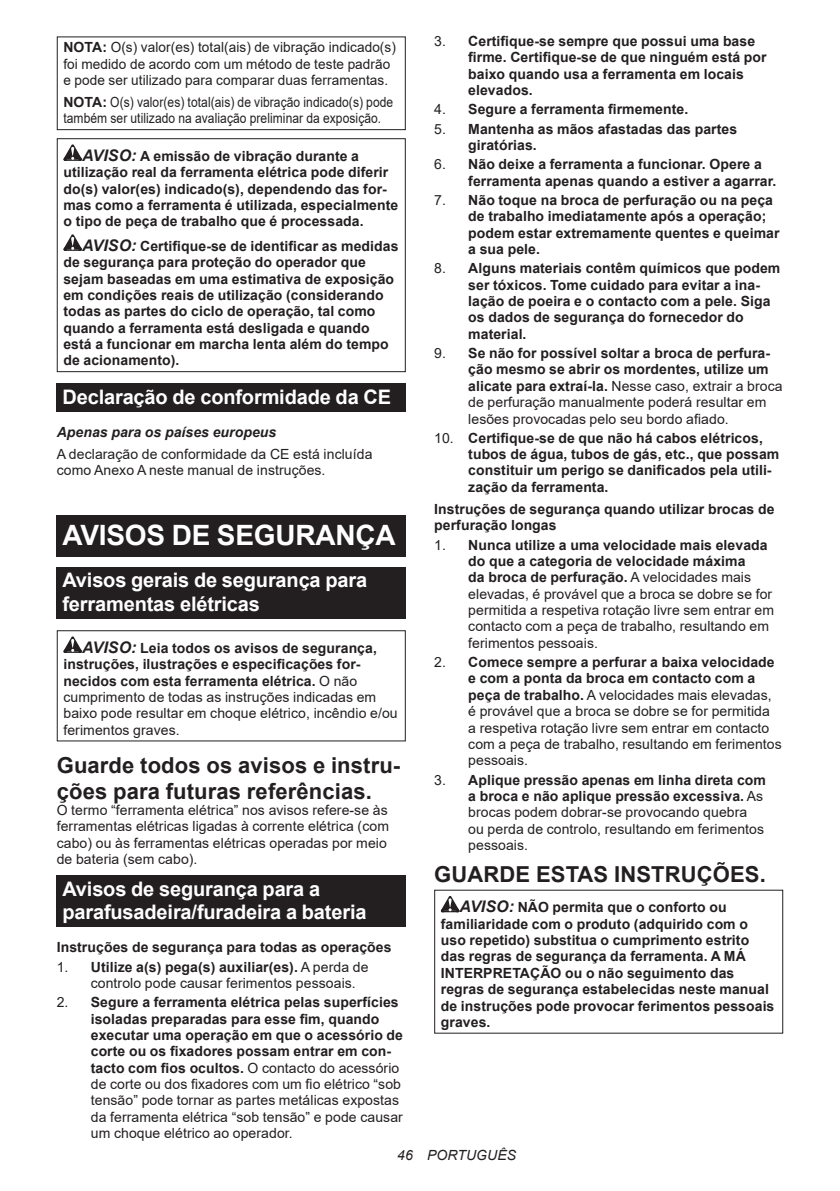
<style>
.page{position:relative;width:840px;height:1191px;background:#fff}
.page>*{position:absolute;margin:0;border:0;box-sizing:border-box;transform-origin:0 0}
.t1{font:700 28px "Arial";letter-spacing:-.01em;color:#fff}
.t2{font:700 22px/25.8px "Arial";letter-spacing:.005em;color:#231f20}
.t3{font:700 20px/23.4px "Arial";letter-spacing:-.01em;color:#fff}
.t4{font:14px/16.4px "Arial";letter-spacing:.005em;color:#231f20}
.t5{font:700 14px/16.4px "Arial";letter-spacing:.005em;color:#231f20}
.t6{font:14px/16.4px "Arial";letter-spacing:.005em;color:#231f20;scale:.86 1}
.t7{font:italic 700 14px "Arial";letter-spacing:.005em;color:#231f20}
.t8{font:italic 14px "Arial";letter-spacing:.005em;color:#231f20}
.s1{font-weight:700}
.s2{font-style:italic;font-size:16px}
.s3{font-weight:700;font-style:italic;font-size:16px}
.s4{font-weight:400}
</style>
<div class="page">
<div style="left:57px;top:36px;width:348px;height:94px;border:1px solid #231f20"></div>
<svg style="left:63px;top:144px;width:19px;height:17px"></svg>
<svg style="left:63px;top:234px;width:19px;height:17px"></svg>
<div style="left:57px;top:138px;width:348px;height:234px;border:1px solid #231f20"></div>
<div style="left:57px;top:383px;width:348px;height:29px;background:#231f20"></div>
<div style="left:57px;top:515px;width:348px;height:41px;background:#231f20"></div>
<div style="left:57px;top:567px;width:348px;height:52px;background:#231f20"></div>
<svg style="left:63px;top:636px;width:19px;height:17px"></svg>
<div style="left:57px;top:630px;width:348px;height:111px;border:1px solid #231f20"></div>
<div style="left:57px;top:875px;width:348px;height:52px;background:#231f20"></div>
<svg style="left:440px;top:896px;width:19px;height:16px"></svg>
<p class="t4" style="left:63px;top:39px;width:334px"><span class="s1">NOTA:</span> O(s) valor(es) total(ais) de vibração indicado(s) foi medido de acordo com um método de teste padrão e pode ser utilizado para comparar duas ferramentas.</p>
<p class="t6" style="left:63px;top:94px;width:385px"><span class="s1">NOTA:</span> O(s) valor(es) total(ais) de vibração indicado(s) pode também ser utilizado na avaliação preliminar da exposição.</p>
<p class="t5" style="left:63px;top:148px;width:336px;text-indent:19px"><span class="s2">AVISO:</span> A emissão de vibração durante a utilização real da ferramenta elétrica pode diferir do(s) valor(es) indicado(s), dependendo das for&shy;mas como a ferramenta é utilizada, especialmente o tipo de peça de trabalho que é processada.</p>
<p class="t5" style="left:63px;top:238px;width:336px;text-indent:19px"><span class="s2">AVISO:</span> Certifique-se de identificar as medidas de segurança para proteção do operador que sejam baseadas em uma estimativa de exposição em condições reais de utilização (considerando todas as partes do ciclo de operação, tal como quando a ferramenta está desligada e quando está a funcionar em marcha lenta além do tempo de acionamento).</p>
<h3 class="t3" style="left:62px;top:385px;width:330px">Declaração de conformidade da CE</h3>
<p class="t7" style="left:57px;top:422px;width:221px">Apenas para os países europeus</p>
<p class="t4" style="left:57px;top:446px;width:317px">A declaração de conformidade da CE está incluída como Anexo A neste manual de instruções.</p>
<h1 class="t1" style="left:62px;top:515px;width:334px">AVISOS DE SEGURANÇA</h1>
<h3 class="t3" style="left:62px;top:569px;width:306px">Avisos gerais de segurança para ferramentas elétricas</h3>
<p class="t4" style="left:63px;top:639px;width:335px;text-indent:19px"><span class="s3">AVISO:</span> <span class="s1">Leia todos os avisos de segurança, instruções, ilustrações e especificações for&shy;necidos com esta ferramenta elétrica.</span> O não cumprimento de todas as instruções indicadas em baixo pode resultar em choque elétrico, incêndio e/ou ferimentos graves.</p>
<h2 class="t2" style="left:57px;top:752px;width:345px">Guarde todos os avisos e instru&shy;ções para futuras referências.</h2>
<p class="t4" style="left:57px;top:801px;width:333px">O termo “ferramenta elétrica” nos avisos refere-se às ferramentas elétricas ligadas à corrente elétrica (com cabo) ou às ferramentas elétricas operadas por meio de bateria (sem cabo).</p>
<h3 class="t3" style="left:62px;top:877px;width:305px">Avisos de segurança para a parafusadeira/furadeira a bateria</h3>
<p class="t5" style="left:57px;top:939px;width:336px">Instruções de segurança para todas as operações</p>
<p class="t4" style="left:91px;top:958px;width:279px;text-indent:-34px">1. <span class="s1">Utilize a(s) pega(s) auxiliar(es).</span> A perda de controlo pode causar ferimentos pessoais.</p>
<p class="t4" style="left:91px;top:994px;width:313px;text-indent:-34px">2. <span class="s1">Segure a ferramenta elétrica pelas superfícies isoladas preparadas para esse fim, quando executar uma operação em que o acessório de corte ou os fixadores possam entrar em con&shy;tacto com fios ocultos.</span> O contacto do acessório de corte ou dos fixadores com um fio elétrico “sob tensão” pode tornar as partes metálicas expostas da ferramenta elétrica “sob tensão” e pode causar um choque elétrico ao operador.</p>
<p class="t5" style="left:468px;top:33px;width:300px;text-indent:-34px"><span class="s4">3.</span> Certifique-se sempre que possui uma base firme. Certifique-se de que ninguém está por baixo quando usa a ferramenta em locais elevados.</p>
<p class="t5" style="left:434px;top:101px;width:255px"><span class="s4">4.</span> Segure a ferramenta firmemente.</p>
<p class="t5" style="left:468px;top:121px;width:270px;text-indent:-34px"><span class="s4">5.</span> Mantenha as mãos afastadas das partes giratórias.</p>
<p class="t5" style="left:468px;top:156px;width:309px;text-indent:-34px"><span class="s4">6.</span> Não deixe a ferramenta a funcionar. Opere a ferramenta apenas quando a estiver a agarrar.</p>
<p class="t5" style="left:468px;top:192px;width:313px;text-indent:-34px"><span class="s4">7.</span> Não toque na broca de perfuração ou na peça de trabalho imediatamente após a operação; podem estar extremamente quentes e queimar a sua pele.</p>
<p class="t5" style="left:468px;top:260px;width:313px;text-indent:-34px"><span class="s4">8.</span> Alguns materiais contêm químicos que podem ser tóxicos. Tome cuidado para evitar a ina&shy;lação de poeira e o contacto com a pele. Siga os dados de segurança do fornecedor do material.</p>
<p class="t4" style="left:468px;top:345px;width:316px;text-indent:-34px">9. <span class="s1">Se não for possível soltar a broca de perfura&shy;ção mesmo se abrir os mordentes, utilize um alicate para extraí-la.</span> Nesse caso, extrair a broca de perfuração manualmente poderá resultar em lesões provocadas pelo seu bordo afiado.</p>
<p class="t5" style="left:468px;top:430px;width:312px;text-indent:-34px"><span class="s4">10.</span> Certifique-se de que não há cabos elétricos, tubos de água, tubos de gás, etc., que possam constituir um perigo se danificados pela utili&shy;zação da ferramenta.</p>
<p class="t5" style="left:434px;top:501px;width:341px">Instruções de segurança quando utilizar brocas de perfuração longas</p>
<p class="t4" style="left:468px;top:536px;width:307px;text-indent:-34px">1. <span class="s1">Nunca utilize a uma velocidade mais elevada do que a categoria de velocidade máxima<br>da broca de perfuração.</span> A velocidades mais elevadas, é provável que a broca se dobre se for permitida a respetiva rotação livre sem entrar em contacto com a peça de trabalho, resultando em ferimentos pessoais.</p>
<p class="t4" style="left:468px;top:654px;width:315px;text-indent:-34px">2. <span class="s1">Comece sempre a perfurar a baixa velocidade e com a ponta da broca em contacto com a peça de trabalho.</span> A velocidades mais elevadas, é provável que a broca se dobre se for permitida<br>a respetiva rotação livre sem entrar em contacto com a peça de trabalho, resultando em ferimentos pessoais.</p>
<p class="t4" style="left:468px;top:771px;width:299px;text-indent:-34px">3. <span class="s1">Aplique pressão apenas em linha direta com a broca e não aplique pressão excessiva.</span> As brocas podem dobrar-se provocando quebra ou perda de controlo, resultando em ferimentos pessoais.</p>
<h2 class="t2" style="left:434px;top:861px;width:333px">GUARDE ESTAS INSTRUÇÕES.</h2>
<p class="t5" style="left:440px;top:899px;width:335px;text-indent:19px"><span class="s2">AVISO:</span> NÃO permita que o conforto ou familiaridade com o produto (adquirido com o uso repetido) substitua o cumprimento estrito das regras de segurança da ferramenta. A MÁ INTERPRETAÇÃO ou o não seguimento das regras de segurança estabelecidas neste manual de instruções pode provocar ferimentos pessoais graves.</p>
<p class="t8" style="left:397px;top:1146px;width:120px">46 PORTUGUÊS</p>
</div>
